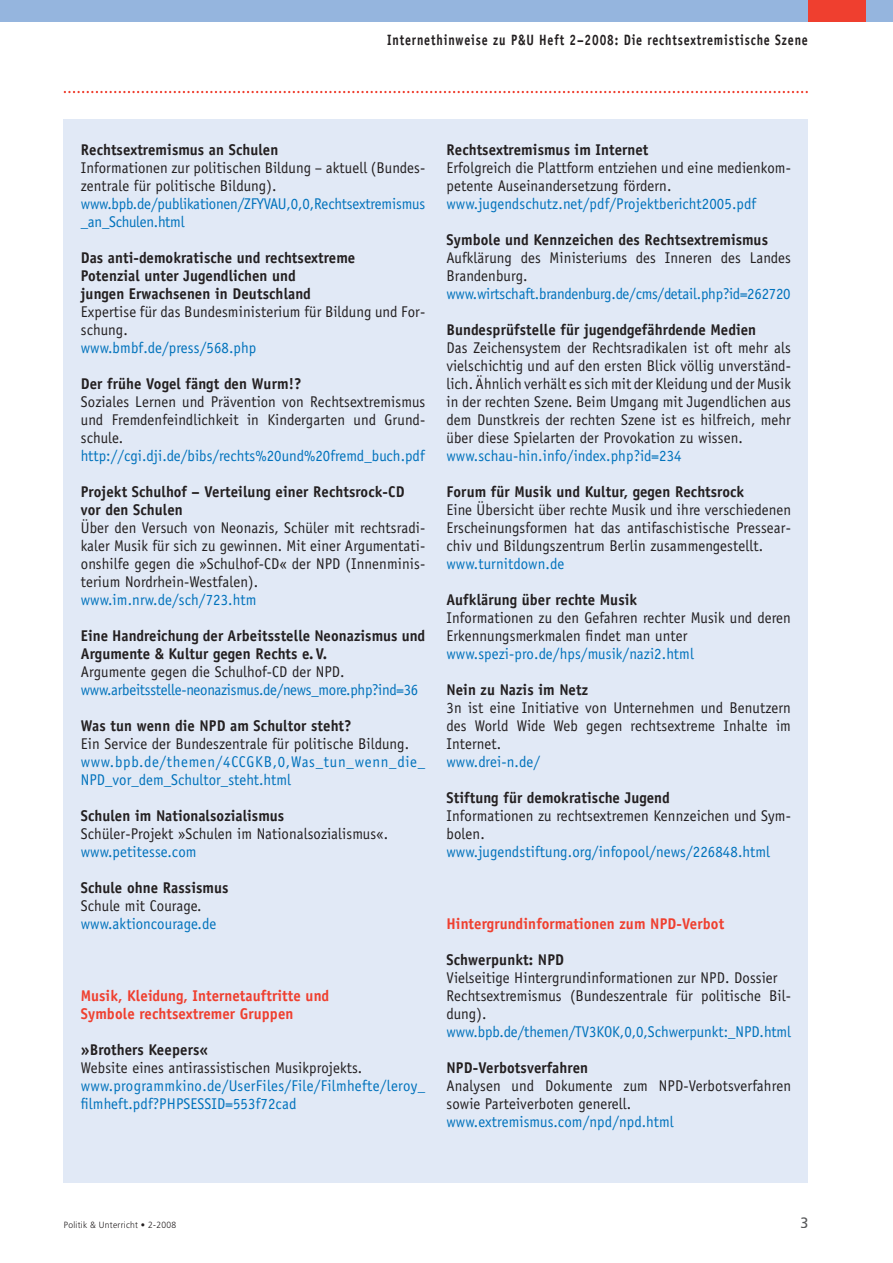
<style>
.page{position:relative;width:893px;height:1263px;background:#fff}
.page>*{position:absolute;margin:0;border:0;box-sizing:border-box;transform-origin:0 0}
.t1{font:15.6px/18px "Officina Sans LT";letter-spacing:.01em;color:#231f20;scale:.95 1}
.t2{font:700 15.6px/18px "Officina Sans LT";letter-spacing:.01em;color:#231f20;scale:.95 1}
.t3{font:15.6px/18px "Officina Sans LT";letter-spacing:.005em;color:#0072bc;scale:.95 1}
.t4{font:15.6px "Officina Sans LT";letter-spacing:-.015em;color:#0072bc;scale:.95 1}
.t5{font:700 15.6px/18px "Officina Sans LT";letter-spacing:.01em;color:#ef3f2f;scale:.95 1}
.t6{font:15.6px/18px "Officina Sans LT";letter-spacing:.03em;color:#0072bc;scale:.95 1}
.t7{font:700 15px "Officina Sans LT";letter-spacing:.075em;color:#231f20;scale:.8 1}
.t8{font:15px "Frutiger LT";color:#57585a;scale:.95 1}
.t9{font:300 9px "Frutiger LT";letter-spacing:.035em;color:#231f20;scale:.95 1}
</style>
<div class="page">
<svg style="left:64px;top:91px;width:744px;height:2px"></svg>
<div style="left:0;top:0;width:893px;height:21px;background:#95b5de"></div>
<div style="left:808px;top:0;width:57px;height:21px;background:#ef3f2f"></div>
<div style="left:64px;top:119px;width:744px;height:1063px;background:#e1e9f6"></div>
<p class="t7" style="left:387px;top:30px;width:527px">Internethinweise zu P&amp;U Heft 2–2008: Die rechtsextremistische Szene</p>
<p class="t2" style="left:81px;top:141px;width:210px">Rechtsextremismus an Schulen</p>
<p class="t1" style="left:81px;top:159px;width:364px">Informationen zur politischen Bildung – aktuell (Bundes&shy;zentrale für politische Bildung).</p>
<p class="t3" style="left:81px;top:195px;width:364px">www.bpb.de/publikationen/ZFYVAU,0,0,Rechtsextremismus _an_Schulen.html</p>
<p class="t2" style="left:81px;top:249px;width:290px">Das anti-demokratische und rechtsextreme<br>Potenzial unter Jugendlichen und<br>jungen Erwachsenen in Deutschland</p>
<p class="t1" style="left:81px;top:303px;width:364px">Expertise für das Bundesministerium für Bildung und For&shy;schung.</p>
<p class="t3" style="left:81px;top:339px;width:186px">www.bmbf.de/press/568.php</p>
<p class="t2" style="left:81px;top:375px;width:234px">Der frühe Vogel fängt den Wurm!?</p>
<p class="t1" style="left:81px;top:393px;width:364px;text-align:justify">Soziales Lernen und Prävention von Rechtsextremismus und Fremdenfeindlichkeit in Kindergarten und Grund&shy;schule.</p>
<p class="t3" style="left:81px;top:447px;width:364px">http://cgi.dji.de/bibs/rechts%20und%20fremd_buch.pdf</p>
<p class="t2" style="left:81px;top:483px;width:342px">Projekt Schulhof – Verteilung einer Rechtsrock-CD vor den Schulen</p>
<p class="t1" style="left:81px;top:519px;width:364px;text-align:justify">Über den Versuch von Neonazis, Schüler mit rechtsradi&shy;kaler Musik für sich zu gewinnen. Mit einer Argumentati&shy;onshilfe gegen die »Schulhof-CD« der NPD (Innenminis&shy;terium Nordrhein-Westfalen).</p>
<p class="t3" style="left:81px;top:591px;width:186px">www.im.nrw.de/sch/723.htm</p>
<p class="t2" style="left:81px;top:627px;width:364px">Eine Handreichung der Arbeitsstelle Neonazismus und<br>Argumente &amp; Kultur gegen Rechts e. V.</p>
<p class="t1" style="left:81px;top:663px;width:279px">Argumente gegen die Schulhof-CD der NPD.</p>
<p class="t4" style="left:81px;top:681px;width:357px">www.arbeitsstelle-neonazismus.de/news_more.php?ind=36</p>
<p class="t2" style="left:81px;top:717px;width:286px">Was tun wenn die NPD am Schultor steht?</p>
<p class="t1" style="left:81px;top:735px;width:347px">Ein Service der Bundeszentrale für politische Bildung.</p>
<p class="t6" style="left:81px;top:753px;width:364px">www.bpb.de/themen/4CCGKB,0,Was_tun_wenn_die_<br>NPD_vor_dem_Schultor_steht.html</p>
<p class="t2" style="left:81px;top:807px;width:216px">Schulen im Nationalsozialismus</p>
<p class="t1" style="left:81px;top:825px;width:325px">Schüler-Projekt »Schulen im Nationalsozialismus«.</p>
<p class="t3" style="left:81px;top:843px;width:123px">www.petitesse.com</p>
<p class="t2" style="left:81px;top:879px;width:157px">Schule ohne Rassismus</p>
<p class="t1" style="left:81px;top:897px;width:129px">Schule mit Courage.</p>
<p class="t3" style="left:81px;top:915px;width:144px">www.aktioncourage.de</p>
<p class="t5" style="left:81px;top:987px;width:263px">Musik, Kleidung, Internetauftritte und<br>Symbole rechtsextremer Gruppen</p>
<p class="t2" style="left:81px;top:1041px;width:136px">»Brothers Keepers«</p>
<p class="t1" style="left:81px;top:1059px;width:298px">Website eines antirassistischen Musikprojekts.</p>
<p class="t3" style="left:81px;top:1077px;width:364px">www.programmkino.de/UserFiles/File/Filmhefte/leroy_ filmheft.pdf?PHPSESSID=553f72cad</p>
<p class="t2" style="left:446px;top:141px;width:214px">Rechtsextremismus im Internet</p>
<p class="t1" style="left:446px;top:159px;width:364px">Erfolgreich die Plattform entziehen und eine medienkom&shy;petente Auseinandersetzung fördern.</p>
<p class="t3" style="left:446px;top:195px;width:328px">www.jugendschutz.net/pdf/Projektbericht2005.pdf</p>
<p class="t2" style="left:446px;top:231px;width:340px">Symbole und Kennzeichen des Rechtsextremismus</p>
<p class="t1" style="left:446px;top:249px;width:364px">Aufklärung des Ministeriums des Inneren des Landes<br>Brandenburg.</p>
<p class="t4" style="left:446px;top:285px;width:364px">www.wirtschaft.brandenburg.de/cms/detail.php?id=262720</p>
<p class="t2" style="left:446px;top:321px;width:328px">Bundesprüfstelle für jugendgefährdende Medien</p>
<p class="t1" style="left:446px;top:339px;width:364px;text-align:justify">Das Zeichensystem der Rechtsradikalen ist oft mehr als vielschichtig und auf den ersten Blick völlig unverständ&shy;lich. Ähnlich verhält es sich mit der Kleidung und der Musik in der rechten Szene. Beim Umgang mit Jugendlichen aus dem Dunstkreis der rechten Szene ist es hilfreich, mehr über diese Spielarten der Provokation zu wissen.</p>
<p class="t3" style="left:446px;top:447px;width:249px">www.schau-hin.info/index.php?id=234</p>
<p class="t2" style="left:446px;top:483px;width:315px">Forum für Musik und Kultur, gegen Rechtsrock</p>
<p class="t1" style="left:446px;top:501px;width:364px;text-align:justify">Eine Übersicht über rechte Musik und ihre verschiedenen Erscheinungsformen hat das antifaschistische Pressear&shy;chiv und Bildungszentrum Berlin zusammengestellt.</p>
<p class="t3" style="left:446px;top:555px;width:125px">www.turnitdown.de</p>
<p class="t2" style="left:446px;top:591px;width:202px">Aufklärung über rechte Musik</p>
<p class="t1" style="left:446px;top:609px;width:364px">Informationen zu den Gefahren rechter Musik und deren<br>Erkennungsmerkmalen findet man unter</p>
<p class="t3" style="left:446px;top:645px;width:262px">www.spezi-pro.de/hps/musik/nazi2.html</p>
<p class="t2" style="left:446px;top:681px;width:151px">Nein zu Nazis im Netz</p>
<p class="t1" style="left:446px;top:699px;width:364px;text-align:justify">3n ist eine Initiative von Unternehmen und Benutzern des World Wide Web gegen rechtsextreme Inhalte im Internet.</p>
<p class="t3" style="left:446px;top:753px;width:100px">www.drei-n.de/</p>
<p class="t2" style="left:446px;top:789px;width:237px">Stiftung für demokratische Jugend</p>
<p class="t1" style="left:446px;top:807px;width:364px">Informationen zu rechtsextremen Kennzeichen und Sym&shy;bolen.</p>
<p class="t3" style="left:446px;top:843px;width:342px">www.jugendstiftung.org/infopool/news/226848.html</p>
<p class="t5" style="left:446px;top:915px;width:294px">Hintergrundinformationen zum NPD-Verbot</p>
<p class="t2" style="left:446px;top:951px;width:125px">Schwerpunkt: NPD</p>
<p class="t1" style="left:446px;top:969px;width:364px">Vielseitige Hintergrundinformationen zur NPD. Dossier<br>Rechtsextremismus (Bundeszentrale für politische Bil&shy;dung).</p>
<p class="t3" style="left:446px;top:1023px;width:364px">www.bpb.de/themen/TV3KOK,0,0,Schwerpunkt:_NPD.html</p>
<p class="t2" style="left:446px;top:1059px;width:151px">NPD-Verbotsverfahren</p>
<p class="t1" style="left:446px;top:1077px;width:364px">Analysen und Dokumente zum NPD-Verbotsverfahren sowie Parteiverboten generell.</p>
<p class="t3" style="left:446px;top:1113px;width:241px">www.extremismus.com/npd/npd.html</p>
<p class="t9" style="left:64px;top:1220px;width:120px">Politik &amp; Unterricht • 2-2008</p>
<p class="t8" style="left:800px;top:1214px;width:10px">3</p>
</div>
